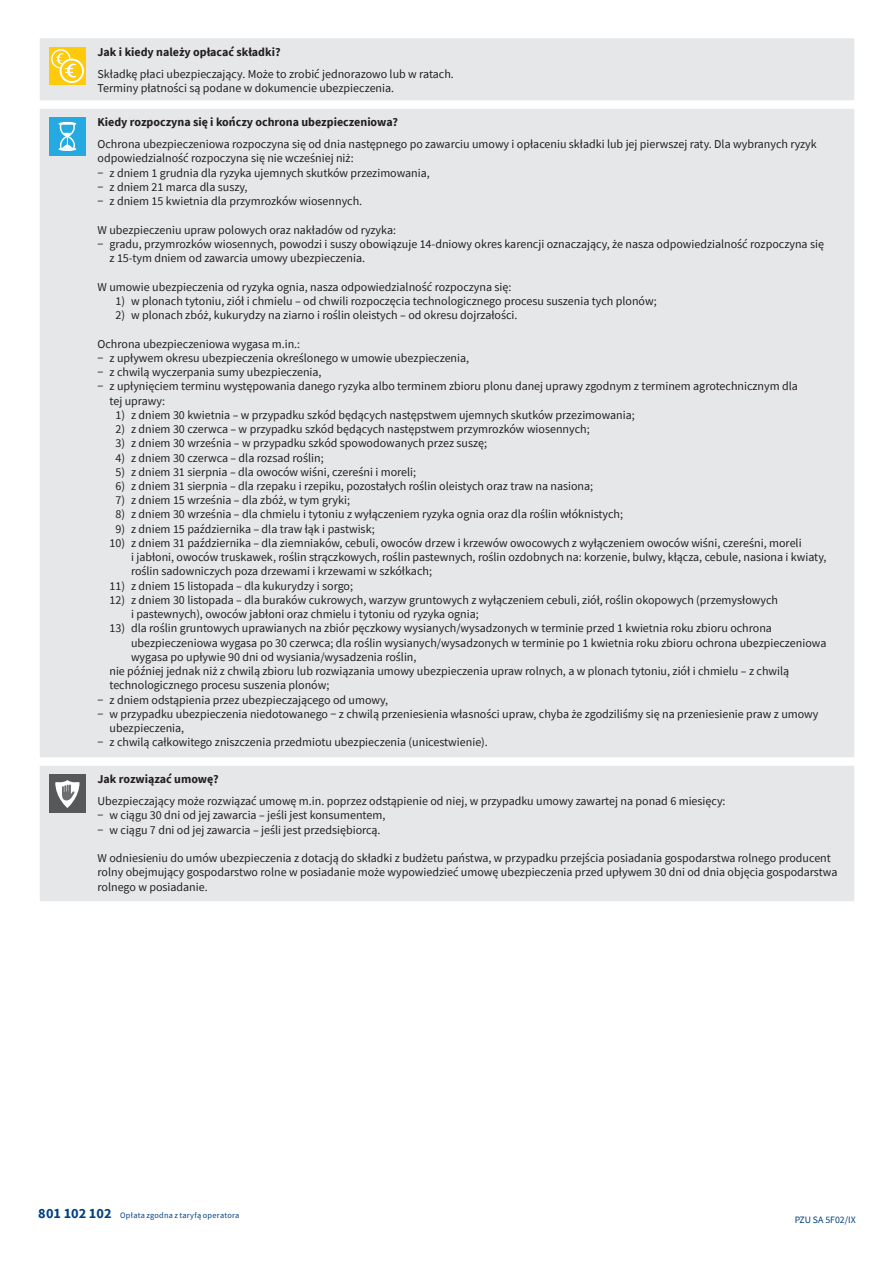
<style>
.page{position:relative;width:893px;height:1263px;background:#fff}
.page>*{position:absolute;margin:0;border:0;box-sizing:border-box;transform-origin:0 0}
.t1{font:12px/14.2px "Source Sans Pro";color:#231f20}
.t2{font:700 12px "Source Sans Pro";color:#231f20}
.t3{font:9.75px "Source Sans Pro";color:#014081}
.t4{font:8.25px "Source Sans Pro";letter-spacing:.03em;color:#014081}
.s1{font-weight:700;font-size:14.25px}
</style>
<div class="page">
<div style="left:40px;top:38px;width:814px;height:863px;background:#e6e7e9"></div>
<div style="left:49px;top:47px;width:37px;height:38px;background:#feca0a"></div>
<svg style="left:52px;top:50px;width:18px;height:18px"></svg>
<div style="left:51px;top:49px;width:19px;height:20px;border:1px solid #fff;border-radius:50%"></div>
<svg style="left:61px;top:60px;width:22px;height:22px"></svg>
<div style="left:60px;top:59px;width:24px;height:24px;border:2px solid #fff;border-radius:50%"></div>
<svg style="left:55px;top:52px;width:22px;height:27px"></svg>
<div style="left:49px;top:117px;width:37px;height:39px;background:#24aae1"></div>
<svg style="left:59px;top:122px;width:17px;height:29px"></svg>
<div style="left:49px;top:774px;width:37px;height:38px;background:#57585a"></div>
<svg style="left:55px;top:780px;width:25px;height:28px"></svg>
<p class="t2" style="left:98px;top:44px;width:185px">Jak i kiedy należy opłacać składki?</p>
<p class="t1" style="left:98px;top:66px;width:358px">Składkę płaci ubezpieczający. Może to zrobić jednorazowo lub w ratach.<br>Terminy płatności są podane w dokumencie ubezpieczenia.</p>
<p class="t2" style="left:98px;top:114px;width:302px">Kiedy rozpoczyna się i kończy ochrona ubezpieczeniowa?</p>
<p class="t1" style="left:98px;top:137px;width:721px">Ochrona ubezpieczeniowa rozpoczyna się od dnia następnego po zawarciu umowy i opłaceniu składki lub jej pierwszej raty. Dla wybranych ryzyk odpowiedzialność rozpoczyna się nie wcześniej niż:<br>− z dniem 1 grudnia dla ryzyka ujemnych skutków przezimowania,<br>− z dniem 21 marca dla suszy,<br>− z dniem 15 kwietnia dla przymrozków wiosennych.</p>
<p class="t1" style="left:98px;top:222px;width:300px">W ubezpieczeniu upraw polowych oraz nakładów od ryzyka:</p>
<p class="t1" style="left:98px;top:237px;width:728px">− gradu, przymrozków wiosennych, powodzi i suszy obowiązuje 14-dniowy okres karencji oznaczający, że nasza odpowiedzialność rozpoczyna się</p>
<p class="t1" style="left:110px;top:251px;width:257px">z 15-tym dniem od zawarcia umowy ubezpieczenia.</p>
<p class="t1" style="left:98px;top:279px;width:415px">W umowie ubezpieczenia od ryzyka ognia, nasza odpowiedzialność rozpoczyna się:</p>
<p class="t1" style="left:115px;top:294px;width:543px">1) w plonach tytoniu, ziół i chmielu – od chwili rozpoczęcia technologicznego procesu suszenia tych plonów;</p>
<p class="t1" style="left:115px;top:308px;width:404px">2) w plonach zbóż, kukurydzy na ziarno i roślin oleistych – od okresu dojrzałości.</p>
<p class="t1" style="left:98px;top:336px;width:204px">Ochrona ubezpieczeniowa wygasa m.in.:</p>
<p class="t1" style="left:98px;top:351px;width:373px">− z upływem okresu ubezpieczenia określonego w umowie ubezpieczenia,</p>
<p class="t1" style="left:98px;top:365px;width:226px">− z chwilą wyczerpania sumy ubezpieczenia,</p>
<p class="t1" style="left:98px;top:379px;width:702px">− z upłynięciem terminu występowania danego ryzyka albo terminem zbioru plonu danej uprawy zgodnym z terminem agrotechnicznym dla</p>
<p class="t1" style="left:110px;top:393px;width:57px">tej uprawy:</p>
<p class="t1" style="left:115px;top:408px;width:521px">1) z dniem 30 kwietnia – w przypadku szkód będących następstwem ujemnych skutków przezimowania;</p>
<p class="t1" style="left:115px;top:422px;width:476px">2) z dniem 30 czerwca – w przypadku szkód będących następstwem przymrozków wiosennych;</p>
<p class="t1" style="left:115px;top:436px;width:373px">3) z dniem 30 września – w przypadku szkód spowodowanych przez suszę;</p>
<p class="t1" style="left:115px;top:450px;width:210px">4) z dniem 30 czerwca – dla rozsad roślin;</p>
<p class="t1" style="left:115px;top:465px;width:302px">5) z dniem 31 sierpnia – dla owoców wiśni, czereśni i moreli;</p>
<p class="t1" style="left:115px;top:479px;width:479px">6) z dniem 31 sierpnia – dla rzepaku i rzepiku, pozostałych roślin oleistych oraz traw na nasiona;</p>
<p class="t1" style="left:115px;top:493px;width:236px">7) z dniem 15 września – dla zbóż, w tym gryki;</p>
<p class="t1" style="left:115px;top:507px;width:509px">8) z dniem 30 września – dla chmielu i tytoniu z wyłączeniem ryzyka ognia oraz dla roślin włóknistych;</p>
<p class="t1" style="left:115px;top:521px;width:261px">9) z dniem 15 października – dla traw łąk i pastwisk;</p>
<p class="t1" style="left:131px;top:536px;width:697px;text-indent:-22px">10) z dniem 31 października – dla ziemniaków, cebuli, owoców drzew i krzewów owocowych z wyłączeniem owoców wiśni, czereśni, moreli<br>i jabłoni, owoców truskawek, roślin strączkowych, roślin pastewnych, roślin ozdobnych na: korzenie, bulwy, kłącza, cebule, nasiona i kwiaty, roślin sadowniczych poza drzewami i krzewami w szkółkach;</p>
<p class="t1" style="left:109px;top:578px;width:245px">11) z dniem 15 listopada – dla kukurydzy i sorgo;</p>
<p class="t1" style="left:131px;top:593px;width:648px;text-indent:-22px">12) z dniem 30 listopada – dla buraków cukrowych, warzyw gruntowych z wyłączeniem cebuli, ziół, roślin okopowych (przemysłowych i pastewnych), owoców jabłoni oraz chmielu i tytoniu od ryzyka ognia;</p>
<p class="t1" style="left:109px;top:621px;width:664px">13) dla roślin gruntowych uprawianych na zbiór pęczkowy wysianych/wysadzonych w terminie przed 1 kwietnia roku zbioru ochrona</p>
<p class="t1" style="left:131px;top:635px;width:697px">ubezpieczeniowa wygasa po 30 czerwca; dla roślin wysianych/wysadzonych w terminie po 1 kwietnia roku zbioru ochrona ubezpieczeniowa</p>
<p class="t1" style="left:131px;top:650px;width:287px">wygasa po upływie 90 dni od wysiania/wysadzenia roślin,</p>
<p class="t1" style="left:109px;top:664px;width:681px">nie później jednak niż z chwilą zbioru lub rozwiązania umowy ubezpieczenia upraw rolnych, a w plonach tytoniu, ziół i chmielu – z chwilą</p>
<p class="t1" style="left:109px;top:678px;width:221px">technologicznego procesu suszenia plonów;</p>
<p class="t1" style="left:98px;top:692px;width:292px">− z dniem odstąpienia przez ubezpieczającego od umowy,</p>
<p class="t1" style="left:98px;top:707px;width:722px">− w przypadku ubezpieczenia niedotowanego − z chwilą przeniesienia własności upraw, chyba że zgodziliśmy się na przeniesienie praw z umowy</p>
<p class="t1" style="left:110px;top:721px;width:76px">ubezpieczenia,</p>
<p class="t1" style="left:98px;top:735px;width:392px">− z chwilą całkowitego zniszczenia przedmiotu ubezpieczenia (unicestwienie).</p>
<p class="t2" style="left:98px;top:771px;width:123px">Jak rozwiązać umowę?</p>
<p class="t1" style="left:98px;top:794px;width:630px">Ubezpieczający może rozwiązać umowę m.in. poprzez odstąpienie od niej, w przypadku umowy zawartej na ponad 6 miesięcy: − w ciągu 30 dni od jej zawarcia – jeśli jest konsumentem,<br>− w ciągu 7 dni od jej zawarcia – jeśli jest przedsiębiorcą.</p>
<p class="t1" style="left:98px;top:851px;width:741px">W odniesieniu do umów ubezpieczenia z dotacją do składki z budżetu państwa, w przypadku przejścia posiadania gospodarstwa rolnego producent rolny obejmujący gospodarstwo rolne w posiadanie może wypowiedzieć umowę ubezpieczenia przed upływem 30 dni od dnia objęcia gospodarstwa rolnego w posiadanie.</p>
<p class="t4" style="left:38px;top:1209px;width:203px"><span class="s1">801 102 102</span> Opłata zgodna z taryfą operatora</p>
<p class="t3" style="left:795px;top:1213px;width:62px">PZU SA 5F02/IX</p>
</div>
